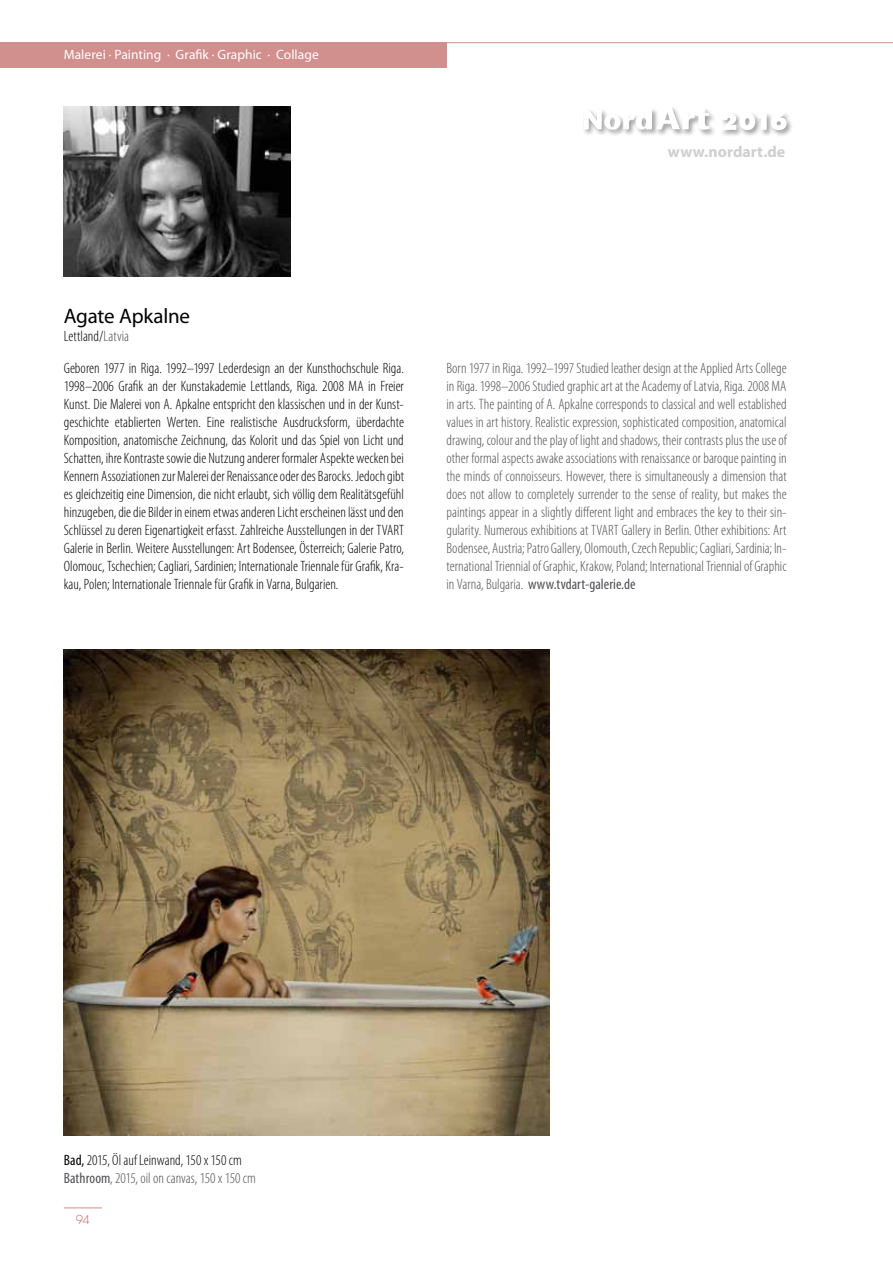
<style>
.page{position:relative;width:893px;height:1263px;background:#fff}
.page>*{position:absolute;margin:0;border:0;box-sizing:border-box;transform-origin:0 0}
.t1{font:21px "Myriad Pro";letter-spacing:-.01em;color:#000}
.t2{font:700 15.9px "Myriad Pro";letter-spacing:.005em;color:#d0cfcf}
.t3{font:300 condensed 15px/18px "Myriad Pro";color:#000}
.t4{font:300 condensed 15px/18px "Myriad Pro";color:#504f53;text-align:justify}
.t5{font:13.5px "Myriad Pro";letter-spacing:.005em;color:#fff}
.t6{font:300 12px "Futura Std";color:#bc6367}
.s1{color:#504f53}
.s2{font-weight:400}
.s3{font-weight:400;color:#504f53}
</style>
<div class="page">
<div style="left:0;top:43px;width:446px;height:25px;background:#d18f8e"></div>
<hr style="left:446px;top:42px;width:447px;height:1px;background:#d18f8e">
<hr style="left:64px;top:1207px;width:38px;height:1px;background:#d18f8e">
<div style="left:582px;top:107px;width:77px;height:30px;background:#000;opacity:.75"></div>
<div style="left:655px;top:105px;width:62px;height:32px;background:#000;opacity:.75"></div>
<svg style="left:584px;top:106px;width:126px;height:24px"></svg>
<div style="left:718px;top:111px;width:76px;height:27px;background:#000;opacity:.75"></div>
<svg style="left:720px;top:113px;width:67px;height:17px"></svg>
<img style="left:64px;top:106px;width:227px;height:170px">
<img style="left:64px;top:650px;width:485px;height:486px">
<p class="t5" style="left:64px;top:46px;width:256px">Malerei · Painting · Grafik · Graphic · Collage</p>
<h1 class="t1" style="left:64px;top:303px;width:128px">Agate Apkalne</h1>
<p class="t3" style="left:64px;top:327px;width:67px">Lettland/<span class="s1">Latvia</span></p>
<p class="t2" style="left:668px;top:142px;width:119px">www.nordart.de</p>
<p class="t3" style="left:64px;top:359px;width:342px;text-align:justify">Geboren 1977 in Riga. 1992–1997 Lederdesign an der Kunsthochschule Riga.<br>1998–2006 Grafik an der Kunstakademie Lettlands, Riga. 2008 MA in Freier Kunst. Die Malerei von A. Apkalne entspricht den klassischen und in der Kunst&shy;geschichte etablierten Werten. Eine realistische Ausdrucksform, überdachte Komposition, anatomische Zeichnung, das Kolorit und das Spiel von Licht und Schatten, ihre Kontraste sowie die Nutzung anderer formaler Aspekte wecken bei Kennern Assoziationen zur Malerei der Renaissance oder des Barocks. Jedoch gibt es gleichzeitig eine Dimension, die nicht erlaubt, sich völlig dem Realitätsgefühl hinzugeben, die die Bilder in einem etwas anderen Licht erscheinen lässt und den Schlüssel zu deren Eigenartigkeit erfasst. Zahlreiche Ausstellungen in der TVART Galerie in Berlin. Weitere Ausstellungen: Art Bodensee, Österreich; Galerie Patro, Olomouc, Tschechien; Cagliari, Sardinien; Internationale Triennale für Grafik, Kra&shy;kau, Polen; Internationale Triennale für Grafik in Varna, Bulgarien.</p>
<p class="t4" style="left:446px;top:359px;width:342px">Born 1977 in Riga. 1992–1997 Studied leather design at the Applied Arts College in Riga. 1998–2006 Studied graphic art at the Academy of Latvia, Riga. 2008 MA in arts. The painting of A. Apkalne corresponds to classical and well established values in art history. Realistic expression, sophisticated composition, anatomical drawing, colour and the play of light and shadows, their contrasts plus the use of other formal aspects awake associations with renaissance or baroque painting in the minds of connoisseurs. However, there is simultaneously a dimension that does not allow to completely surrender to the sense of reality, but makes the paintings appear in a slightly different light and embraces the key to their sin&shy;gularity. Numerous exhibitions at TVART Gallery in Berlin. Other exhibitions: Art Bodensee, Austria; Patro Gallery, Olomouth, Czech Republic; Cagliari, Sardinia; In&shy;ternational Triennial of Graphic, Krakow, Poland; International Triennial of Graphic in Varna, Bulgaria. <span class="s2">www.tvdart-galerie.de</span></p>
<p class="t3" style="left:64px;top:1151px;width:194px"><span class="s2">Bad,</span> 2015, Öl auf Leinwand, 150 x 150 cm<br><span class="s3">Bathroom</span><span class="s1">, 2015, oil on canvas, 150 x 150 cm</span></p>
<p class="t6" style="left:76px;top:1212px;width:16px">94</p>
</div>
